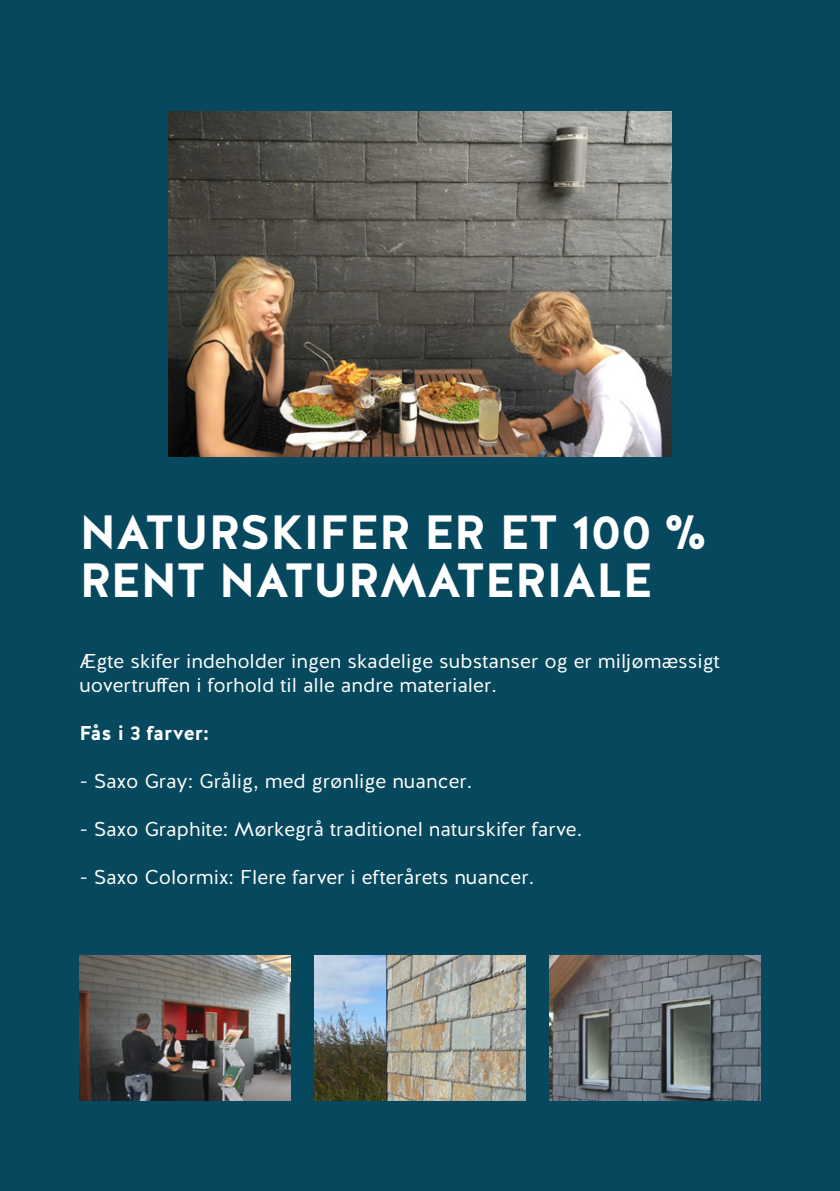
<style>
.page{position:relative;width:840px;height:1191px;background:#fff}
.page>*{position:absolute;margin:0;border:0;box-sizing:border-box;transform-origin:0 0}
.t1{font:700 48px/48px "Halis GR";letter-spacing:-.01em;color:#fff}
.t2{font:20px/24px "Halis GR";color:#fff}
.t3{font:700 20px "Halis GR";color:#fff}
</style>
<div class="page">
<div style="left:0;top:0;width:839px;height:1191px;background:#06485d"></div>
<img style="left:169px;top:112px;width:501px;height:344px">
<img style="left:79px;top:955px;width:211px;height:145px">
<img style="left:314px;top:955px;width:211px;height:145px">
<img style="left:549px;top:955px;width:211px;height:145px">
<p class="t1" style="left:79px;top:509px;width:627px">NATURSKIFER ER ET 100 %<br>RENT NATURMATERIALE</p>
<p class="t2" style="left:79px;top:649px;width:641px">Ægte skifer indeholder ingen skadelige substanser og er miljømæssigt uovertruffen i forhold til alle andre materialer.</p>
<p class="t3" style="left:79px;top:720px;width:131px">Fås i 3 farver:</p>
<p class="t2" style="left:79px;top:769px;width:394px">- Saxo Gray: Grålig, med grønlige nuancer.</p>
<p class="t2" style="left:79px;top:817px;width:504px">- Saxo Graphite: Mørkegrå traditionel naturskifer farve.</p>
<p class="t2" style="left:79px;top:865px;width:456px">- Saxo Colormix: Flere farver i efterårets nuancer.</p>
</div>
